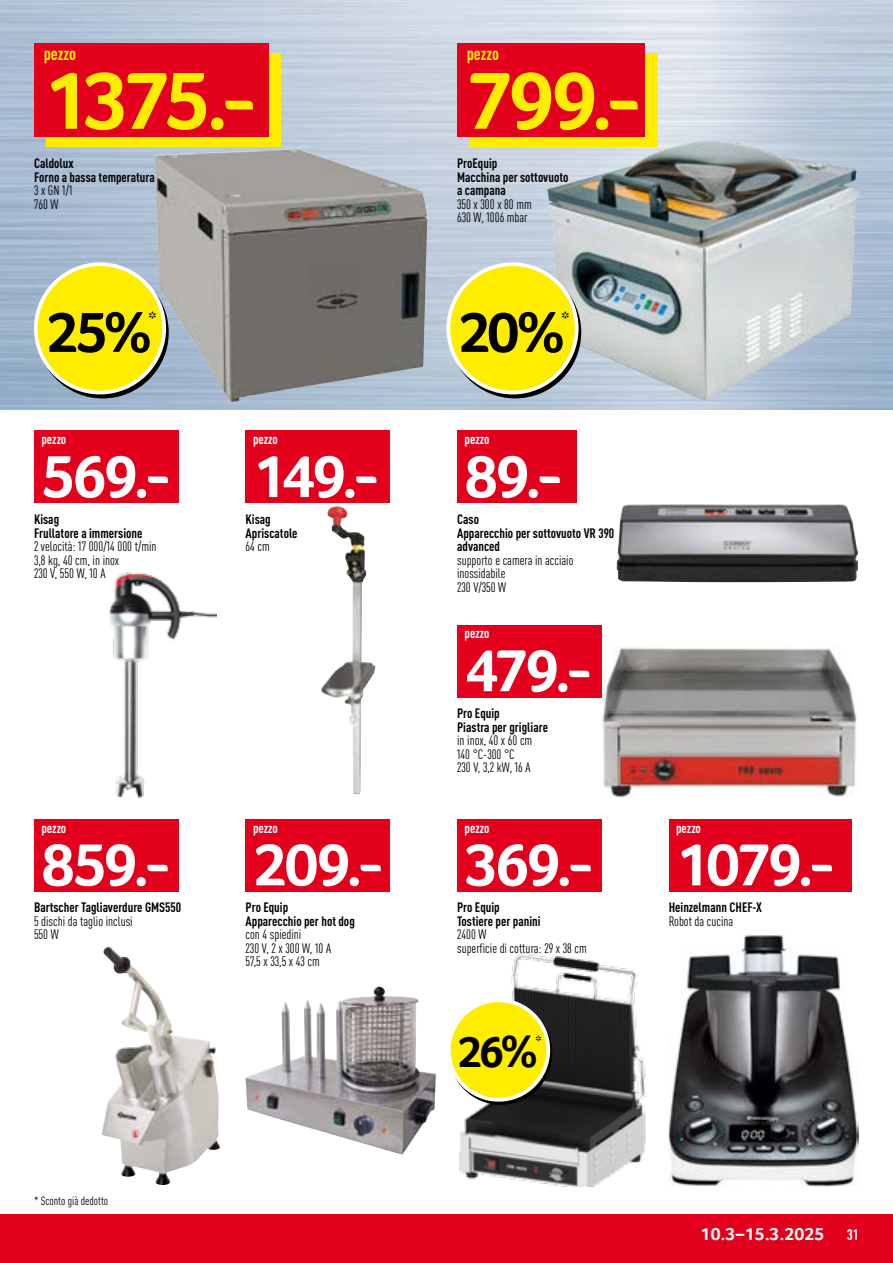
<style>
.page{position:relative;width:893px;height:1263px;background:#fff}
.page>*{position:absolute;margin:0;border:0;box-sizing:border-box;transform-origin:0 0}
.Preis_HOT{font:700 84px "Transgourmet";letter-spacing:-.06em;color:#ffed00}
.Preis_weiss{font:700 61.5px "Transgourmet";letter-spacing:-.04em;color:#fff}
.Rabattbutton{font:700 58.5px "Transgourmet";color:#000}
.Rabattbutton-2{font:700 45px "Transgourmet";color:#000}
.Rabattbutton-3{font:700 19.5px "Transgourmet";color:#000}
.t1{font:700 18px "Transgourmet";letter-spacing:.01em;color:#fff}
.Unit_HOT{font:700 condensed 17.55px "DINOT";color:#ffed00}
.t2{font:700 condensed 15px "DINOT";color:#fff}
.Rabattbutton-4{font:700 15px "Transgourmet";color:#000}
.t3{font:condensed 13.5px "DINOT";color:#000}
.t4{font:700 condensed 13.5px/13.5px "DINOT";color:#000}
.Unit_weiss{font:700 condensed 13.5px "DINOT";color:#fff}
.t5{font:condensed 12px "DINOT";color:#000}
</style>
<div class="page">
<img style="left:0;top:0;width:893px;height:409px">
<div style="left:0;top:1214px;width:893px;height:49px;background:#e3001d"></div>
<img style="left:155px;top:149px;width:138px;height:183px">
<img style="left:547px;top:140px;width:312px;height:260px">
<img style="left:109px;top:572px;width:107px;height:226px">
<img style="left:321px;top:506px;width:55px;height:288px">
<img style="left:617px;top:504px;width:241px;height:78px">
<img style="left:601px;top:646px;width:256px;height:152px">
<img style="left:102px;top:952px;width:118px;height:233px">
<img style="left:246px;top:986px;width:190px;height:168px">
<img style="left:457px;top:953px;width:189px;height:233px">
<img style="left:669px;top:934px;width:190px;height:252px">
<div style="left:47px;top:53px;width:234px;height:94px;background:#ffed00"></div>
<div style="left:34px;top:43px;width:234px;height:93px;background:#e3001d"></div>
<svg style="left:39px;top:268px;width:128px;height:129px"></svg>
<div style="left:36px;top:264px;width:128px;height:129px;background:#ffed00;border-radius:50%"></div>
<div style="left:34px;top:262px;width:132px;height:132px;border:4px solid #fff;border-radius:50%"></div>
<div style="left:470px;top:53px;width:188px;height:94px;background:#ffed00"></div>
<div style="left:457px;top:43px;width:188px;height:93px;background:#e3001d"></div>
<div style="left:448px;top:264px;width:129px;height:129px;background:#ffed00;border-radius:50%"></div>
<div style="left:446px;top:262px;width:133px;height:132px;border:4px solid #fff;border-radius:50%"></div>
<div style="left:34px;top:431px;width:145px;height:72px;background:#e3001d"></div>
<div style="left:246px;top:431px;width:144px;height:72px;background:#e3001d"></div>
<div style="left:457px;top:431px;width:119px;height:72px;background:#e3001d"></div>
<div style="left:457px;top:625px;width:145px;height:72px;background:#e3001d"></div>
<div style="left:34px;top:819px;width:145px;height:72px;background:#e3001d"></div>
<div style="left:246px;top:819px;width:144px;height:72px;background:#e3001d"></div>
<div style="left:457px;top:819px;width:145px;height:72px;background:#e3001d"></div>
<div style="left:449px;top:1000px;width:99px;height:100px;background:#ffed00;border-radius:50%"></div>
<div style="left:447px;top:998px;width:103px;height:104px;border:4px solid #fff;border-radius:50%"></div>
<div style="left:669px;top:819px;width:182px;height:72px;background:#e3001d"></div>
<p class="Unit_HOT" style="left:44px;top:43px;width:34px">pezzo</p>
<p class="Preis_HOT" style="left:44px;top:51px;width:216px">1375.-</p>
<p class="t4" style="left:34px;top:156px;width:122px">Caldolux<br>Forno a bassa temperatura</p>
<p class="t3" style="left:34px;top:182px;width:40px">3 x GN 1/1</p>
<p class="t3" style="left:34px;top:196px;width:26px">760 W</p>
<p class="Rabattbutton" style="left:46px;top:298px;width:107px">25%</p>
<p class="Rabattbutton-3" style="left:149px;top:307px;width:10px">*</p>
<p class="Unit_weiss" style="left:41px;top:431px;width:26px">pezzo</p>
<p class="Preis_weiss" style="left:42px;top:440px;width:132px">569.-</p>
<p class="t4" style="left:34px;top:512px;width:110px">Kisag<br>Frullatore a immersione</p>
<p class="t3" style="left:34px;top:538px;width:124px">2 velocità: 17 000/14 000 t/min</p>
<p class="t3" style="left:34px;top:552px;width:87px">3,8 kg, 40 cm, in inox</p>
<p class="t3" style="left:34px;top:565px;width:73px">230 V, 550 W, 10 A</p>
<p class="Unit_weiss" style="left:253px;top:431px;width:26px">pezzo</p>
<p class="Preis_weiss" style="left:253px;top:440px;width:129px">149.-</p>
<p class="t4" style="left:246px;top:512px;width:54px">Kisag<br>Apriscatole</p>
<p class="t3" style="left:246px;top:538px;width:26px">64 cm</p>
<p class="Unit_weiss" style="left:41px;top:819px;width:26px">pezzo</p>
<p class="Preis_weiss" style="left:42px;top:828px;width:132px">859.-</p>
<p class="t4" style="left:34px;top:900px;width:149px">Bartscher Tagliaverdure GMS550</p>
<p class="t3" style="left:34px;top:913px;width:100px">5 dischi da taglio inclusi</p>
<p class="t3" style="left:34px;top:927px;width:26px">550 W</p>
<p class="Unit_weiss" style="left:253px;top:819px;width:26px">pezzo</p>
<p class="Preis_weiss" style="left:253px;top:828px;width:133px">209.-</p>
<p class="t4" style="left:246px;top:900px;width:111px">Pro Equip<br>Apparecchio per hot dog</p>
<p class="t3" style="left:246px;top:927px;width:57px">con 4 spiedini</p>
<p class="t3" style="left:246px;top:940px;width:87px">230 V, 2 x 300 W, 10 A</p>
<p class="t3" style="left:246px;top:954px;width:76px">57,5 x 33,5 x 43 cm</p>
<p class="t5" style="left:34px;top:1194px;width:76px">* Sconto già dedotto</p>
<p class="Unit_HOT" style="left:467px;top:43px;width:34px">pezzo</p>
<p class="Preis_HOT" style="left:467px;top:51px;width:178px">799.-</p>
<p class="t4" style="left:457px;top:156px;width:113px">ProEquip<br>Macchina per sottovuoto</p>
<p class="t4" style="left:457px;top:183px;width:50px">a campana</p>
<p class="t3" style="left:457px;top:196px;width:76px">350 x 300 x 80 mm</p>
<p class="t3" style="left:457px;top:209px;width:72px">630 W, 1006 mbar</p>
<p class="Rabattbutton" style="left:458px;top:298px;width:108px">20%</p>
<p class="Rabattbutton-3" style="left:561px;top:307px;width:10px">*</p>
<p class="Unit_weiss" style="left:465px;top:431px;width:26px">pezzo</p>
<p class="Preis_weiss" style="left:465px;top:440px;width:101px">89.-</p>
<p class="t4" style="left:457px;top:512px;width:159px">Caso<br>Apparecchio per sottovuoto VR 390</p>
<p class="t4" style="left:457px;top:539px;width:44px">advanced</p>
<p class="t3" style="left:457px;top:552px;width:118px">supporto e camera in acciaio</p>
<p class="t3" style="left:457px;top:565px;width:50px">inossidabile</p>
<p class="t3" style="left:457px;top:579px;width:50px">230 V/350 W</p>
<p class="Unit_weiss" style="left:465px;top:625px;width:26px">pezzo</p>
<p class="Preis_weiss" style="left:465px;top:634px;width:130px">479.-</p>
<p class="t4" style="left:457px;top:706px;width:92px">Pro Equip<br>Piastra per grigliare</p>
<p class="t3" style="left:457px;top:732px;width:77px">in inox, 40 x 60 cm</p>
<p class="t3" style="left:457px;top:746px;width:59px">140 °C-300 °C</p>
<p class="t3" style="left:457px;top:759px;width:75px">230 V, 3,2 kW, 16 A</p>
<p class="Unit_weiss" style="left:465px;top:819px;width:26px">pezzo</p>
<p class="Preis_weiss" style="left:465px;top:828px;width:131px">369.-</p>
<p class="t4" style="left:457px;top:900px;width:85px">Pro Equip<br>Tostiere per panini</p>
<p class="t3" style="left:457px;top:927px;width:31px">2400 W</p>
<p class="t3" style="left:457px;top:940px;width:131px">superficie di cottura: 29 x 38 cm</p>
<p class="Rabattbutton-2" style="left:458px;top:1025px;width:82px">26%</p>
<p class="Rabattbutton-4" style="left:535px;top:1031px;width:8px">*</p>
<p class="Unit_weiss" style="left:676px;top:819px;width:26px">pezzo</p>
<p class="Preis_weiss" style="left:676px;top:828px;width:161px">1079.-</p>
<p class="t4" style="left:669px;top:900px;width:95px">Heinzelmann CHEF-X</p>
<p class="t3" style="left:669px;top:913px;width:66px">Robot da cucina</p>
<p class="t1" style="left:701px;top:1224px;width:125px">10.3–15.3.2025</p>
<p class="t2" style="left:847px;top:1226px;width:14px">31</p>
</div>
